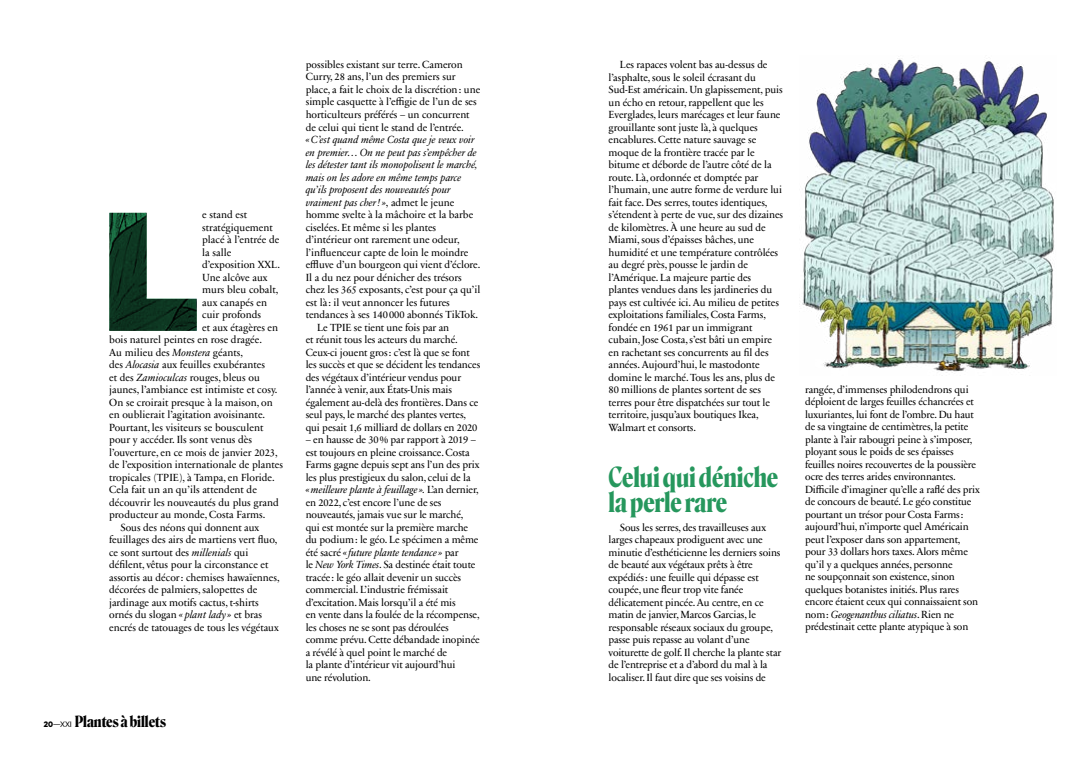
<style>
.page{position:relative;width:1089px;height:780px;background:#fff}
.page>*{position:absolute;margin:0;border:0;box-sizing:border-box;transform-origin:0 0}
.t1{font:700 27px/25px "Roslindale Display Condensed";color:#26975d}
.t2{font:700 15px "Roslindale Display Condensed";color:#000}
.t3{font:10.5px/12.5px "Sabon Next LT Pro";letter-spacing:-.01em;color:#000}
.t4{font:italic 10.5px "Sabon Next LT Pro";letter-spacing:-.005em;color:#000}
.s1{font-style:italic}
.s2{font-family:"Calibre";font-size:9px}
.s3{font-family:"Calibre";font-weight:400;font-size:9px}
.s4{font-style:normal}
</style>
<div class="page">
<img style="left:802px;top:58px;width:252px;height:315px">
<svg style="left:109px;top:213px;width:87px;height:118px"></svg>
<p class="t3" style="left:202px;top:208px;width:46px">e stand est</p>
<p class="t3" style="left:202px;top:220px;width:72px">stratégiquement</p>
<p class="t3" style="left:202px;top:233px;width:79px">placé à l’entrée de</p>
<p class="t3" style="left:202px;top:245px;width:31px">la salle</p>
<p class="t3" style="left:202px;top:258px;width:79px">d’exposition XXL.</p>
<p class="t3" style="left:202px;top:270px;width:67px">Une alcôve aux</p>
<p class="t3" style="left:202px;top:283px;width:78px">murs bleu cobalt,</p>
<p class="t3" style="left:202px;top:295px;width:66px">aux canapés en</p>
<p class="t3" style="left:202px;top:308px;width:60px">cuir profonds</p>
<p class="t3" style="left:202px;top:320px;width:77px">et aux étagères en</p>
<p class="t3" style="left:109px;top:333px;width:154px">bois naturel peintes en rose dragée.</p>
<p class="t3" style="left:109px;top:345px;width:135px">Au milieu des <span class="s1">Monstera</span> géants,</p>
<p class="t3" style="left:109px;top:358px;width:157px">des <span class="s1">Alocasia</span> aux feuilles exubérantes</p>
<p class="t3" style="left:109px;top:370px;width:152px">et des <span class="s1">Zamioculcas</span> rouges, bleus ou</p>
<p class="t3" style="left:109px;top:383px;width:170px">jaunes, l’ambiance est intimiste et cosy.</p>
<p class="t3" style="left:109px;top:395px;width:165px">On se croirait presque à la maison, on</p>
<p class="t3" style="left:109px;top:408px;width:157px">en oublierait l’agitation avoisinante.</p>
<p class="t3" style="left:109px;top:420px;width:156px">Pourtant, les visiteurs se bousculent</p>
<p class="t3" style="left:109px;top:433px;width:144px">pour y accéder. Ils sont venus dès</p>
<p class="t3" style="left:109px;top:445px;width:170px">l’ouverture, en ce mois de janvier 2023,</p>
<p class="t3" style="left:109px;top:458px;width:175px">de l’exposition internationale de plantes</p>
<p class="t3" style="left:109px;top:470px;width:167px">tropicales (TPIE), à Tampa, en Floride.</p>
<p class="t3" style="left:109px;top:483px;width:149px">Cela fait un an qu’ils attendent de</p>
<p class="t3" style="left:109px;top:495px;width:171px">découvrir les nouveautés du plus grand</p>
<p class="t3" style="left:109px;top:508px;width:158px">producteur au monde, Costa Farms.</p>
<p class="t3" style="left:120px;top:520px;width:140px">Sous des néons qui donnent aux</p>
<p class="t3" style="left:109px;top:533px;width:170px">feuillages des airs de martiens vert fluo,</p>
<p class="t3" style="left:109px;top:545px;width:141px">ce sont surtout des <span class="s1">millenials</span> qui</p>
<p class="t3" style="left:109px;top:558px;width:161px">défilent, vêtus pour la circonstance et</p>
<p class="t3" style="left:109px;top:570px;width:172px">assortis au décor: chemises hawaïennes,</p>
<p class="t3" style="left:109px;top:583px;width:150px">décorées de palmiers, salopettes de</p>
<p class="t3" style="left:109px;top:595px;width:151px">jardinage aux motifs cactus, t-shirts</p>
<p class="t3" style="left:109px;top:608px;width:154px">ornés du slogan <span class="s1">«plant lady »</span> et bras</p>
<p class="t3" style="left:109px;top:620px;width:171px">encrés de tatouages de tous les végétaux</p>
<h2 class="t2" style="left:44px;top:708px;width:124px"><span class="s2">20</span><span class="s3">—XXI</span> Plantes à billets</h2>
<p class="t3" style="left:306px;top:58px;width:176px">possibles existant sur terre. Cameron Curry, 28 ans, l’un des premiers sur place, a fait le choix de la discrétion: une simple casquette à l’effigie de l’un de ses horticulteurs préférés – un concurrent de celui qui tient le stand de l’entrée.</p>
<p class="t4" style="left:306px;top:131px;width:170px">«C’est quand même Costa que je veux voir</p>
<p class="t4" style="left:306px;top:144px;width:172px">en premier… On ne peut pas s’empêcher de</p>
<p class="t4" style="left:306px;top:156px;width:174px">les détester tant ils monopolisent le marché,</p>
<p class="t4" style="left:306px;top:169px;width:157px">mais on les adore en même temps parce</p>
<p class="t4" style="left:306px;top:181px;width:146px">qu’ils proposent des nouveautés pour</p>
<p class="t4" style="left:306px;top:194px;width:150px">vraiment pas cher! »<span class="s4">, admet le jeune</span></p>
<p class="t3" style="left:306px;top:208px;width:169px">homme svelte à la mâchoire et la barbe</p>
<p class="t3" style="left:306px;top:220px;width:132px">ciselées. Et même si les plantes</p>
<p class="t3" style="left:306px;top:233px;width:155px">d’intérieur ont rarement une odeur,</p>
<p class="t3" style="left:306px;top:245px;width:164px">l’influenceur capte de loin le moindre</p>
<p class="t3" style="left:306px;top:258px;width:176px">effluve d’un bourgeon qui vient d’éclore.</p>
<p class="t3" style="left:306px;top:270px;width:158px">Il a du nez pour dénicher des trésors</p>
<p class="t3" style="left:306px;top:283px;width:176px">chez les 365 exposants, c’est pour ça qu’il</p>
<p class="t3" style="left:306px;top:295px;width:146px">est là : il veut annoncer les futures</p>
<p class="t3" style="left:306px;top:308px;width:174px">tendances à ses 140000 abonnés TikTok.</p>
<p class="t3" style="left:317px;top:320px;width:134px">Le TPIE se tient une fois par an</p>
<p class="t3" style="left:306px;top:333px;width:154px">et réunit tous les acteurs du marché.</p>
<p class="t3" style="left:306px;top:345px;width:165px">Ceux-ci jouent gros: c’est là que se font</p>
<p class="t3" style="left:306px;top:358px;width:176px">les succès et que se décident les tendances</p>
<p class="t3" style="left:306px;top:370px;width:157px">des végétaux d’intérieur vendus pour</p>
<p class="t3" style="left:306px;top:383px;width:148px">l’année à venir, aux États-Unis mais</p>
<p class="t3" style="left:306px;top:395px;width:174px">également au-delà des frontières. Dans ce</p>
<p class="t3" style="left:306px;top:408px;width:162px">seul pays, le marché des plantes vertes,</p>
<p class="t3" style="left:306px;top:420px;width:173px">qui pesait 1,6 milliard de dollars en 2020</p>
<p class="t3" style="left:306px;top:433px;width:176px">– en hausse de 30% par rapport à 2019 – est toujours en pleine croissance. Costa Farms gagne depuis sept ans l’un des prix les plus prestigieux du salon, celui de la <span class="s1">«meilleure plante à feuillage».</span> L’an dernier, en 2022, c’est encore l’une de ses nouveautés, jamais vue sur le marché, qui est montée sur la première marche du podium: le géo. Le spécimen a même été sacré <span class="s1">«future plante tendance»</span> par<br>le <span class="s1">New York Times</span>. Sa destinée était toute tracée: le géo allait devenir un succès commercial. L’industrie frémissait d’excitation. Mais lorsqu’il a été mis<br>en vente dans la foulée de la récompense, les choses ne se sont pas déroulées comme prévu. Cette débandade inopinée a révélé à quel point le marché de<br>la plante d’intérieur vit aujourd’hui<br>une révolution.</p>
<p class="t3" style="left:608px;top:58px;width:176px;text-indent:11px">Les rapaces volent bas au-dessus de l’asphalte, sous le soleil écrasant du Sud-Est américain. Un glapissement, puis un écho en retour, rappellent que les Everglades, leurs marécages et leur faune grouillante sont juste là, à quelques encablures. Cette nature sauvage se moque de la frontière tracée par le bitume et déborde de l’autre côté de la route. Là, ordonnée et domptée par l’humain, une autre forme de verdure lui fait face. Des serres, toutes identiques, s’étendent à perte de vue, sur des dizaines de kilomètres. À une heure au sud de Miami, sous d’épaisses bâches, une humidité et une température contrôlées au degré près, pousse le jardin de l’Amérique. La majeure partie des plantes vendues dans les jardineries du pays est cultivée ici. Au milieu de petites exploitations familiales, Costa Farms, fondée en 1961 par un immigrant cubain, Jose Costa, s’est bâti un empire en rachetant ses concurrents au fil des années. Aujourd’hui, le mastodonte domine le marché. Tous les ans, plus de 80 millions de plantes sortent de ses terres pour être dispatchées sur tout le territoire, jusqu’aux boutiques Ikea, Walmart et consorts.</p>
<h1 class="t1" style="left:608px;top:462px;width:171px">Celui qui déniche la perle rare</h1>
<p class="t3" style="left:608px;top:520px;width:174px;text-indent:11px">Sous les serres, des travailleuses aux larges chapeaux prodiguent avec une minutie d’esthéticienne les derniers soins de beauté aux végétaux prêts à être expédiés: une feuille qui dépasse est coupée, une fleur trop vite fanée délicatement pincée. Au centre, en ce matin de janvier, Marcos Garcias, le responsable réseaux sociaux du groupe, passe puis repasse au volant d’une voiturette de golf. Il cherche la plante star de l’entreprise et a d’abord du mal à la localiser. Il faut dire que ses voisins de</p>
<p class="t3" style="left:805px;top:382px;width:176px">rangée, d’immenses philodendrons qui déploient de larges feuilles échancrées et luxuriantes, lui font de l’ombre. Du haut de sa vingtaine de centimètres, la petite plante à l’air rabougri peine à s’imposer, ployant sous le poids de ses épaisses feuilles noires recouvertes de la poussière ocre des terres arides environnantes.<br>Difficile d’imaginer qu’elle a raflé des prix de concours de beauté. Le géo constitue pourtant un trésor pour Costa Farms: aujourd’hui, n’importe quel Américain peut l’exposer dans son appartement, pour 33 dollars hors taxes. Alors même qu’il y a quelques années, personne<br>ne soupçonnait son existence, sinon quelques botanistes initiés. Plus rares encore étaient ceux qui connaissaient son nom: <span class="s1">Geogenanthus ciliatus</span>. Rien ne prédestinait cette plante atypique à son</p>
</div>
